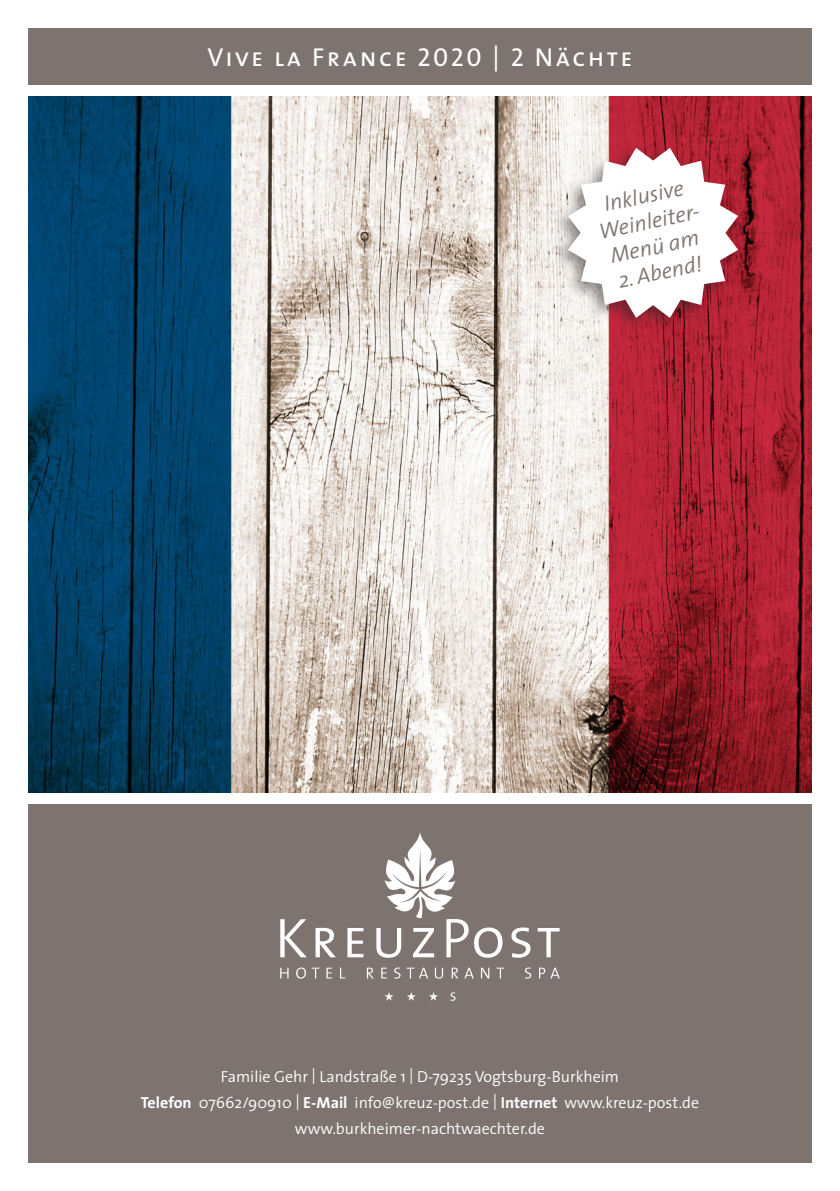
<style>
.page{position:relative;width:840px;height:1191px;background:#fff}
.page>*{position:absolute;margin:0;border:0;box-sizing:border-box;transform-origin:0 0}
.KP_Overline{font:26px "The Sans Caps";letter-spacing:.1em;color:#fff}
.KP_BU{font:italic 300 22px/26px "The Sans";color:#7e746f;text-align:center}
.KP_Adresse{font:300 16px/26px "The Sans";color:#fff;text-align:center}
.s1{font-weight:700}
</style>
<div class="page">
<img style="left:28px;top:96px;width:783px;height:696px">
<div style="left:551px;top:143px;width:192px;height:191px;background:#231f20;opacity:.5"></div>
<svg style="left:567px;top:148px;width:170px;height:170px"></svg>
<div style="left:28px;top:804px;width:783px;height:358px;background:#7e746f"></div>
<svg style="left:280px;top:919px;width:26px;height:38px"></svg>
<svg style="left:315px;top:928px;width:20px;height:29px"></svg>
<svg style="left:347px;top:928px;width:16px;height:29px"></svg>
<svg style="left:376px;top:832px;width:92px;height:125px"></svg>
<svg style="left:474px;top:927px;width:28px;height:30px"></svg>
<svg style="left:511px;top:927px;width:19px;height:30px"></svg>
<svg style="left:537px;top:928px;width:22px;height:29px"></svg>
<svg style="left:280px;top:967px;width:8px;height:11px"></svg>
<svg style="left:296px;top:967px;width:23px;height:11px"></svg>
<svg style="left:326px;top:967px;width:6px;height:11px"></svg>
<svg style="left:340px;top:967px;width:5px;height:11px"></svg>
<svg style="left:366px;top:967px;width:7px;height:11px"></svg>
<svg style="left:381px;top:967px;width:5px;height:11px"></svg>
<svg style="left:394px;top:967px;width:6px;height:11px"></svg>
<svg style="left:406px;top:967px;width:22px;height:11px"></svg>
<svg style="left:434px;top:967px;width:9px;height:11px"></svg>
<svg style="left:451px;top:967px;width:7px;height:11px"></svg>
<svg style="left:464px;top:967px;width:9px;height:11px"></svg>
<svg style="left:481px;top:967px;width:8px;height:11px"></svg>
<svg style="left:496px;top:967px;width:8px;height:11px"></svg>
<svg style="left:525px;top:967px;width:6px;height:11px"></svg>
<svg style="left:539px;top:967px;width:20px;height:11px"></svg>
<svg style="left:384px;top:992px;width:9px;height:8px"></svg>
<svg style="left:407px;top:992px;width:8px;height:8px"></svg>
<svg style="left:429px;top:992px;width:9px;height:8px"></svg>
<svg style="left:450px;top:992px;width:5px;height:8px"></svg>
<div style="left:28px;top:28px;width:783px;height:57px;background:#7e746f"></div>
<p class="KP_Overline" style="left:207px;top:35px;width:426px">Vive la France 2020 | 2 Nächte</p>
<p class="KP_BU" style="left:590px;top:193px;width:107px;rotate:-12deg">Inklusive<br>Weinleiter-<br>Menü am</p>
<p class="KP_BU" style="left:615px;top:267px;width:87px;rotate:-12deg">2. Abend!</p>
<p class="KP_Adresse" style="left:221px;top:1063px;width:399px">Familie Gehr | Landstraße 1 | D-79235 Vogtsburg-Burkheim</p>
<p class="KP_Adresse" style="left:141px;top:1089px;width:559px"><span class="s1">Telefon</span> 07662/90910 | <span class="s1">E-Mail</span> info@kreuz-post.de | <span class="s1">Internet</span> www.kreuz-post.de www.burkheimer-nachtwaechter.de</p>
</div>
